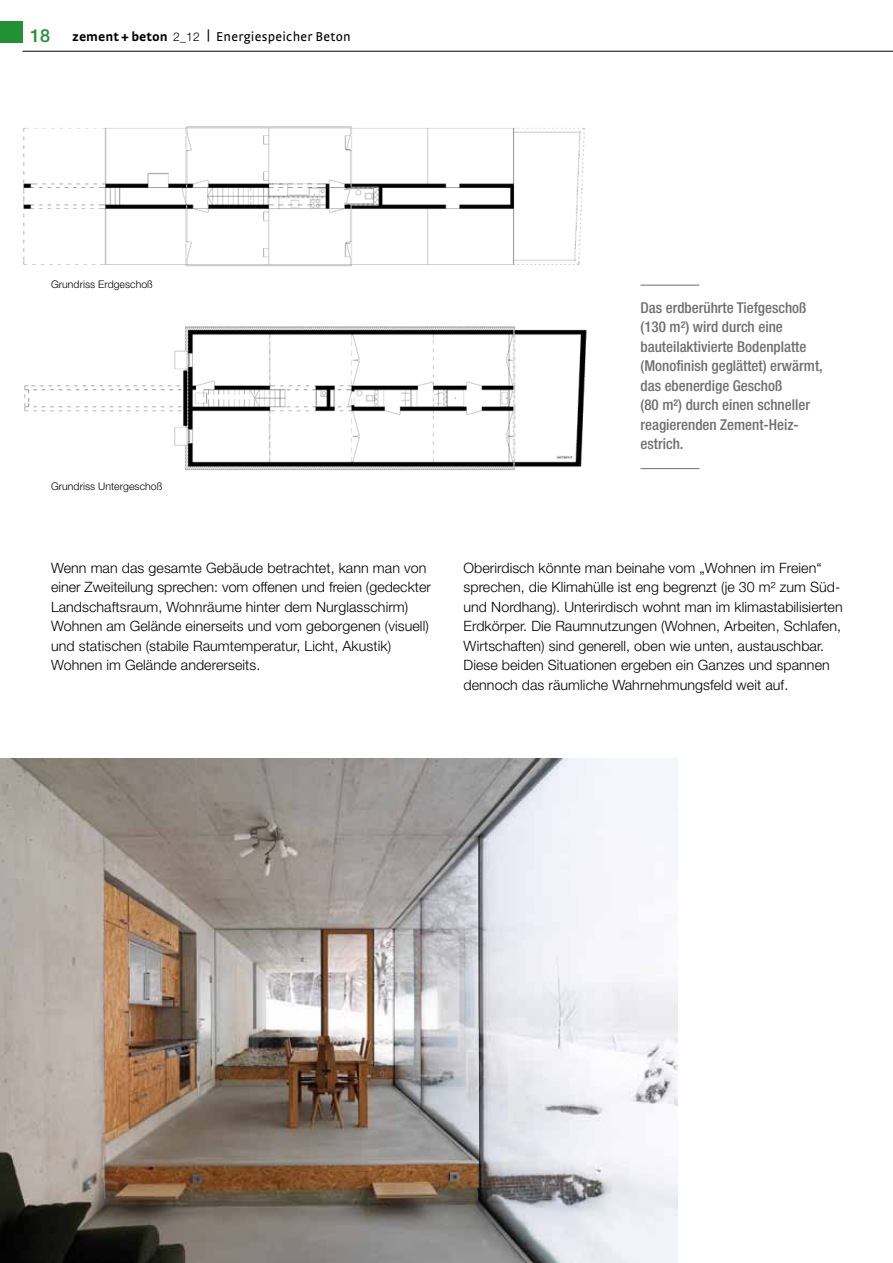
<style>
.page{position:relative;width:893px;height:1263px;background:#fff}
.page>*{position:absolute;margin:0;border:0;box-sizing:border-box;transform-origin:0 0}
.t1{font:500 18px "Helvetica Neue LT";color:#229133}
.t2{font:500 condensed 15px/19.5px "Helvetica Neue LT";color:#6f6f6e}
.t3{font:300 14.25px/19.5px "Helvetica Neue LT";letter-spacing:.005em;color:#000}
.t4{font:13.5px "Strada";letter-spacing:.02em;color:#000}
.t5{font:300 10.5px "Helvetica Neue LT";letter-spacing:.005em;color:#000}
.s1{font-weight:700}
.s2{font-family:"Helvetica Neue LT";font-weight:300;font-size:12px}
</style>
<div class="page">
<div style="left:0;top:21px;width:23px;height:22px;background:#229133"></div>
<hr style="left:23px;top:51px;width:870px;height:1px;background:#000">
<img style="left:0;top:758px;width:677px;height:505px">
<img style="left:23px;top:126px;width:562px;height:140px">
<img style="left:24px;top:326px;width:563px;height:144px">
<hr style="left:640px;top:285px;width:59px;height:1px;background:#6f6f6e">
<hr style="left:640px;top:468px;width:59px;height:1px;background:#6f6f6e">
<p class="t1" style="left:30px;top:25px;width:22px">18</p>
<p class="t4" style="left:72px;top:29px;width:280px"><span class="s1">zement + beton</span> <span class="s2">2_12</span> | Energiespeicher Beton</p>
<p class="t5" style="left:51px;top:277px;width:103px">Grundriss Erdgeschoß</p>
<p class="t5" style="left:51px;top:480px;width:113px">Grundriss Untergeschoß</p>
<p class="t2" style="left:640px;top:298px;width:184px">Das erdberührte Tiefgeschoß (130 m²) wird durch eine bauteilaktivierte Bodenplatte (Monofinish geglättet) erwärmt, das ebenerdige Geschoß<br>(80 m²) durch einen schneller reagierenden Zement-Heiz&shy;estrich.</p>
<p class="t3" style="left:51px;top:557px;width:381px">Wenn man das gesamte Gebäude betrachtet, kann man von einer Zweiteilung sprechen: vom offenen und freien (gedeckter Landschaftsraum, Wohnräume hinter dem Nurglasschirm)<br>Wohnen am Gelände einerseits und vom geborgenen (visuell) und statischen (stabile Raumtemperatur, Licht, Akustik)<br>Wohnen im Gelände andererseits.</p>
<p class="t3" style="left:463px;top:557px;width:381px">Oberirdisch könnte man beinahe vom „Wohnen im Freien“ sprechen, die Klimahülle ist eng begrenzt (je 30 m² zum Süd&shy;und Nordhang). Unterirdisch wohnt man im klimastabilisierten Erdkörper. Die Raumnutzungen (Wohnen, Arbeiten, Schlafen, Wirtschaften) sind generell, oben wie unten, austauschbar.<br>Diese beiden Situationen ergeben ein Ganzes und spannen dennoch das räumliche Wahrnehmungsfeld weit auf.</p>
</div>
